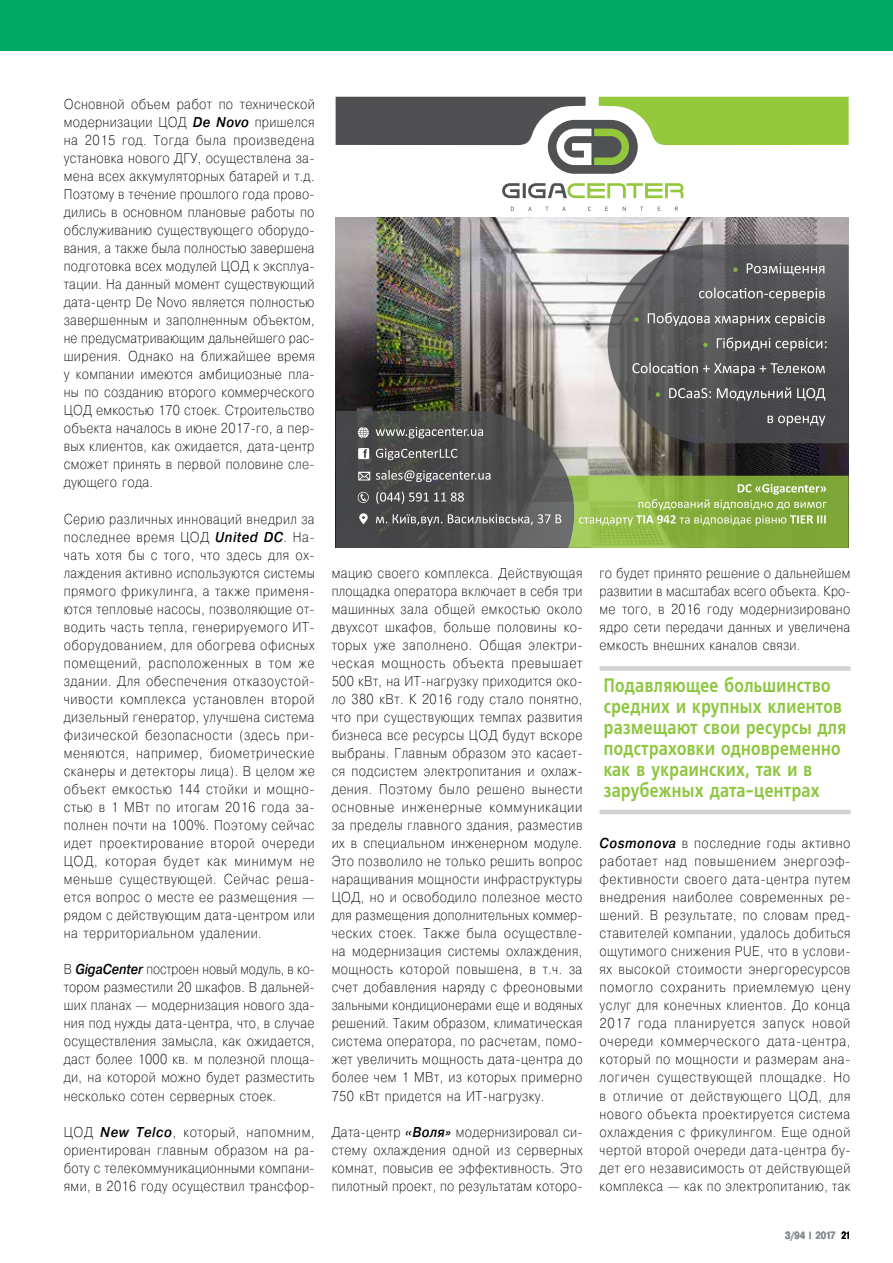
<style>
.page{position:relative;width:893px;height:1263px;background:#fff}
.page>*{position:absolute;margin:0;border:0;box-sizing:border-box;transform-origin:0 0}
.t1{font:600 19.5px/21px "Free Set";letter-spacing:.025em;color:#8dc63f;scale:.8 1}
.t2{font:200 14.25px/18px "Pragmatica";letter-spacing:.025em;color:#000;text-align:justify;scale:.89 1}
.t3{font:200 14.25px/18px "Pragmatica";letter-spacing:.025em;color:#000;text-align:justify;scale:.88 1}
.t4{font:200 14.25px/18px "Pragmatica";letter-spacing:.025em;color:#000;text-align:justify;scale:.86 1}
.t5{font:200 14.25px/18px "Pragmatica";letter-spacing:.025em;color:#000;text-align:justify;scale:.9 1}
.t6{font:700 10.5px "Pragmatica";letter-spacing:-.075em;color:#868c8f;scale:.8 1}
.s1{font-weight:500;font-style:italic}
.s2{font-weight:300}
.s3{color:#000}
</style>
<div class="page">
<div style="left:0;top:0;width:893px;height:51px;background:#00a964"></div>
<div style="left:600px;top:666px;width:250px;height:5px;background:#d0d2d3"></div>
<hr style="left:600px;top:810px;width:250px;height:4px;background:#d0d2d3">
<img style="left:336px;top:217px;width:513px;height:194px">
<svg style="left:608px;top:244px;width:241px;height:167px;background:#616162"></svg>
<div style="left:548px;top:120px;width:90px;height:54px;background:#505153;border-radius:27px"></div>
<svg style="left:511px;top:207px;width:167px;height:4px"></svg>
<svg style="left:502px;top:183px;width:181px;height:15px"></svg>
<svg style="left:336px;top:97px;width:513px;height:68px"></svg>
<svg style="left:747px;top:263px;width:77px;height:13px"></svg>
<svg style="left:699px;top:288px;width:126px;height:13px;background:#7c7c7d"></svg>
<svg style="left:648px;top:312px;width:177px;height:14px;background:#78787a"></svg>
<svg style="left:717px;top:337px;width:109px;height:14px;background:#727274"></svg>
<svg style="left:632px;top:362px;width:122px;height:14px;background:#767676"></svg>
<svg style="left:760px;top:363px;width:65px;height:10px"></svg>
<svg style="left:669px;top:388px;width:42px;height:10px"></svg>
<svg style="left:717px;top:387px;width:74px;height:14px"></svg>
<svg style="left:797px;top:388px;width:28px;height:13px"></svg>
<svg style="left:336px;top:411px;width:513px;height:137px;background:#6b7557"></svg>
<svg style="left:733px;top:267px;width:5px;height:5px"></svg>
<svg style="left:634px;top:317px;width:5px;height:5px"></svg>
<svg style="left:703px;top:343px;width:5px;height:4px"></svg>
<svg style="left:656px;top:392px;width:4px;height:5px"></svg>
<p class="t2" style="left:64px;top:95px;width:284px">Основной объем работ по технической модернизации ЦОД <span class="s1">De Novo</span> пришелся на 2015 год. Тогда была произведена установка нового ДГУ, осуществлена за&shy;мена всех аккумуляторных батарей и т.д.<br>Поэтому в течение прошлого года прово&shy;дились в основном плановые работы по обслуживанию существующего оборудо&shy;вания, а также была полностью завершена подготовка всех модулей ЦОД к эксплуа&shy;тации. На данный момент существующий дата-центр De Novo является полностью завершенным и заполненным объектом, не предусматривающим дальнейшего рас&shy;ширения. Однако на ближайшее время у компании имеются амбициозные пла&shy;ны по созданию второго коммерческого ЦОД емкостью 170 стоек. Строительство объекта началось в июне 2017-го, а пер&shy;вых клиентов, как ожидается, дата-центр сможет принять в первой половине сле&shy;дующего года.</p>
<p class="t3" style="left:64px;top:509px;width:287px">Серию различных инноваций внедрил за последнее время ЦОД <span class="s1">United DC</span>. На&shy;чать хотя бы с того, что здесь для ох&shy;лаждения активно используются системы прямого фрикулинга, а также применя&shy;ются тепловые насосы, позволяющие от&shy;водить часть тепла, генерируемого ИТ&shy;оборудованием, для обогрева офисных помещений, расположенных в том же здании. Для обеспечения отказоустой&shy;чивости комплекса установлен второй дизельный генератор, улучшена система физической безопасности (здесь при&shy;меняются, например, биометрические сканеры и детекторы лица). В целом же объект емкостью 144 стойки и мощно&shy;стью в 1 МВт по итогам 2016 года за&shy;полнен почти на 100%. Поэтому сейчас идет проектирование второй очереди ЦОД, которая будет как минимум не меньше существующей. Сейчас реша&shy;ется вопрос о месте ее размещения — рядом с действующим дата-центром или на территориальном удалении.</p>
<p class="t4" style="left:64px;top:960px;width:293px">В <span class="s1">GigaCenter</span> построен новый модуль, в ко&shy;тором разместили 20 шкафов. В дальней&shy;ших планах — модернизация нового зда&shy;ния под нужды дата-центра, что, в случае осуществления замысла, как ожидается, даст более 1000 кв. м полезной площа&shy;ди, на которой можно будет разместить несколько сотен серверных стоек.</p>
<p class="t5" style="left:64px;top:1122px;width:280px">ЦОД <span class="s1">New Telco</span>, который, напомним, ориентирован главным образом на ра&shy;боту с телекоммуникационными компани&shy;ями, в 2016 году осуществил трансфор-</p>
<p class="t2" style="left:332px;top:563px;width:283px">мацию своего комплекса. Действующая площадка оператора включает в себя три машинных зала общей емкостью около двухсот шкафов, больше половины ко&shy;торых уже заполнено. Общая электри&shy;ческая мощность объекта превышает 500 кВт, на ИТ-нагрузку приходится око&shy;ло 380 кВт. К 2016 году стало понятно, что при существующих темпах развития бизнеса все ресурсы ЦОД будут вскоре выбраны. Главным образом это касает&shy;ся подсистем электропитания и охлаж&shy;дения. Поэтому было решено вынести основные инженерные коммуникации за пределы главного здания, разместив их в специальном инженерном модуле.<br>Это позволило не только решить вопрос наращивания мощности инфраструктуры ЦОД, но и освободило полезное место для размещения дополнительных коммер&shy;ческих стоек. Также была осуществле&shy;на модернизация системы охлаждения, мощность которой повышена, в т.ч. за счет добавления наряду с фреоновыми зальными кондиционерами еще и водяных решений. Таким образом, климатическая система оператора, по расчетам, помо&shy;жет увеличить мощность дата-центра до более чем 1 МВт, из которых примерно 750 кВт придется на ИТ-нагрузку.</p>
<p class="t2" style="left:332px;top:1122px;width:283px">Дата-центр <span class="s1">«Воля»</span> модернизировал си&shy;стему охлаждения одной из серверных комнат, повысив ее эффективность. Это пилотный проект, по результатам которо-</p>
<p class="t2" style="left:600px;top:563px;width:283px">го будет принято решение о дальнейшем развитии в масштабах всего объекта. Кро&shy;ме того, в 2016 году модернизировано ядро сети передачи данных и увеличена емкость внешних каналов связи.</p>
<h1 class="t1" style="left:604px;top:675px;width:304px">Подавляющее большинство средних и крупных клиентов размещают свои ресурсы для подстраховки одновременно как в украинских, так и в зарубежных дата-центрах</h1>
<p class="t2" style="left:600px;top:834px;width:284px"><span class="s1">Cosmonova</span> в последние годы активно работает над повышением энергоэф&shy;фективности своего дата-центра путем внедрения наиболее современных ре&shy;шений. В результате, по словам пред&shy;ставителей компании, удалось добиться ощутимого снижения PUE, что в услови&shy;ях высокой стоимости энергоресурсов помогло сохранить приемлемую цену услуг для конечных клиентов. До конца 2017 года планируется запуск новой очереди коммерческого дата-центра, который по мощности и размерам ана&shy;логичен существующей площадке. Но в отличие от действующего ЦОД, для нового объекта проектируется система охлаждения с фрикулингом. Еще одной чертой второй очереди дата-центра бу&shy;дет его независимость от действующей комплекса — как по электропитанию, так</p>
<p class="t6" style="left:785px;top:1228px;width:83px">3/94 <span class="s2">I</span> 2017 <span class="s3">21</span></p>
</div>
